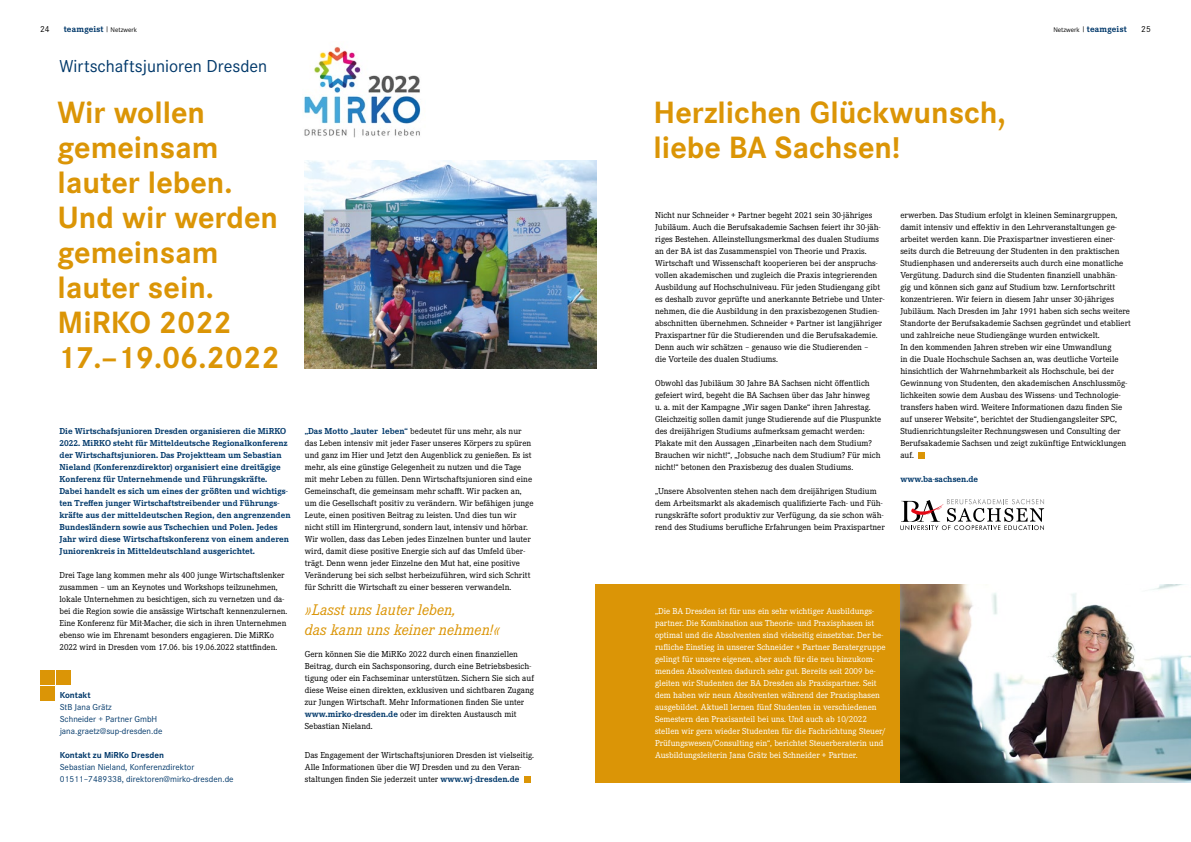
<style>
.page{position:relative;width:1191px;height:842px;background:#fff}
.page>*{position:absolute;margin:0;border:0;box-sizing:border-box;transform-origin:0 0}
.H3_-_kleiner_Headlin{font:700 32px/35px "Corporate S";color:#db9506}
.H4_-_Subline_linksbü{font:18px "Corporate S";color:#00386a}
.P_-_Zitat_-_linksbün{font:italic 16px/20px "Corporate E";color:#db9506}
.P_-_Fließtext{font:9px/12px "Corporate E";color:#000}
.P_-_Fließtext-2{font:9px/12px "Corporate E";color:#fff}
.P_-_Hervorhebung_-_d{font:700 9px/12px "Corporate E";color:#00386a}
.P_-_Zitat_-_linksbün-2{font:9px/12px "Corporate E";color:#000}
.P_-_Kontakt_-_Fließt{font:9px "Corporate S";color:#00386a}
.P_-_Kontakt_-_Hervor{font:700 9px "Corporate S";color:#00386a}
.H1_-_Cover{font:700 9px "Corporate E";letter-spacing:.02em;color:#00386a}
.H1_-_Cover-2{font:9px "Corporate S";color:#000}
.H1_-_Cover-3{font:7px "Corporate S";color:#000}
.s1{font-family:"Corporate S";font-weight:400;font-size:7px;color:#000}
.s2{font-family:"Corporate E";font-weight:700;font-size:9px;color:#00386a}
.s3{font-weight:700;color:#00386a}
</style>
<div class="page">
<div style="left:595px;top:584px;width:310px;height:198px;background:#db9506"></div>
<img style="left:900px;top:584px;width:291px;height:198px">
<img style="left:304px;top:46px;width:117px;height:92px">
<svg style="left:918px;top:452px;width:6px;height:6px"></svg>
<img style="left:305px;top:160px;width:291px;height:208px">
<div style="left:56px;top:671px;width:14px;height:14px;background:#db9506"></div>
<div style="left:40px;top:686px;width:14px;height:14px;background:#db9506"></div>
<div style="left:40px;top:671px;width:14px;height:14px;background:#db9506"></div>
<svg style="left:524px;top:776px;width:6px;height:6px"></svg>
<svg style="left:900px;top:499px;width:144px;height:31px"></svg>
<p class="H1_-_Cover-2" style="left:40px;top:23px;width:11px">24</p>
<p class="H1_-_Cover" style="left:64px;top:23px;width:75px">teamgeist <span class="s1">| Netzwerk</span></p>
<p class="H1_-_Cover-3" style="left:1053px;top:25px;width:75px">Netzwerk | <span class="s2">teamgeist</span></p>
<p class="H1_-_Cover-2" style="left:1141px;top:23px;width:11px">25</p>
<p class="H4_-_Subline_linksbü" style="left:60px;top:54px;width:209px">Wirtschaftsjunioren Dresden</p>
<p class="H3_-_kleiner_Headlin" style="left:58px;top:94px;width:222px">Wir wollen gemeinsam lauter leben.<br>Und wir werden gemeinsam lauter sein.</p>
<p class="H3_-_kleiner_Headlin" style="left:58px;top:304px;width:223px">MiRKO 2022<br>17.–19.06.2022</p>
<p class="P_-_Hervorhebung_-_d" style="left:60px;top:425px;width:232px">Die Wirtschafsjunioren Dresden organisieren die MiRKO 2022. MiRKO steht für Mitteldeutsche Regionalkonferenz der Wirtschaftsjunioren. Das Projektteam um Sebastian Nieland (Konferenzdirektor) organisiert eine dreitägige Konferenz für Unternehmende und Führungskräfte.<br>Dabei handelt es sich um eines der größten und wichtigs&shy;ten Treffen junger Wirtschaftstreibender und Führungs&shy;kräfte aus der mitteldeutschen Region, den angrenzenden Bundesländern sowie aus Tschechien und Polen. Jedes Jahr wird diese Wirtschaftskonferenz von einem anderen Juniorenkreis in Mitteldeutschland ausgerichtet.</p>
<p class="P_-_Fließtext" style="left:60px;top:569px;width:229px">Drei Tage lang kommen mehr als 400 junge Wirtschaftslenker zusammen – um an Keynotes und Workshops teilzunehmen, lokale Unternehmen zu besichtigen, sich zu vernetzen und da&shy;bei die Region sowie die ansässige Wirtschaft kennenzulernen.<br>Eine Konferenz für Mit-Macher, die sich in ihren Unternehmen ebenso wie im Ehrenamt besonders engagieren. Die MiRKo 2022 wird in Dresden vom 17.06. bis 19.06.2022 stattfinden.</p>
<p class="P_-_Kontakt_-_Hervor" style="left:60px;top:689px;width:32px">Kontakt</p>
<p class="P_-_Kontakt_-_Fließt" style="left:60px;top:701px;width:54px">StB Jana Grätz</p>
<p class="P_-_Kontakt_-_Fließt" style="left:60px;top:713px;width:99px">Schneider + Partner GmbH</p>
<p class="P_-_Kontakt_-_Fließt" style="left:60px;top:725px;width:104px">jana.graetz@sup-dresden.de</p>
<p class="P_-_Kontakt_-_Hervor" style="left:60px;top:749px;width:106px">Kontakt zu MiRKo Dresden</p>
<p class="P_-_Kontakt_-_Fließt" style="left:60px;top:761px;width:136px">Sebastian Nieland, Konferenzdirektor</p>
<p class="P_-_Kontakt_-_Fließt" style="left:60px;top:773px;width:175px">01511–7489338, direktoren@mirko-dresden.de</p>
<p class="P_-_Fließtext" style="left:305px;top:425px;width:230px"><span class="s3">„Das Motto „lauter leben“</span> bedeutet für uns mehr, als nur das Leben intensiv mit jeder Faser unseres Körpers zu spüren und ganz im Hier und Jetzt den Augenblick zu genießen. Es ist mehr, als eine günstige Gelegenheit zu nutzen und die Tage mit mehr Leben zu füllen. Denn Wirtschaftsjunioren sind eine Gemeinschaft, die gemeinsam mehr schafft. Wir packen an, um die Gesellschaft positiv zu verändern. Wir befähigen junge Leute, einen positiven Beitrag zu leisten. Und dies tun wir nicht still im Hintergrund, sondern laut, intensiv und hörbar.<br>Wir wollen, dass das Leben jedes Einzelnen bunter und lauter wird, damit diese positive Energie sich auf das Umfeld über&shy;trägt. Denn wenn jeder Einzelne den Mut hat, eine positive Veränderung bei sich selbst herbeizuführen, wird sich Schritt für Schritt die Wirtschaft zu einer besseren verwandeln.</p>
<p class="P_-_Zitat_-_linksbün" style="left:305px;top:600px;width:197px">»Lasst uns lauter leben,<br>das kann uns keiner nehmen!«</p>
<p class="P_-_Zitat_-_linksbün-2" style="left:305px;top:647px;width:231px">Gern können Sie die MiRKo 2022 durch einen finanziellen Beitrag, durch ein Sachsponsoring, durch eine Betriebsbesich&shy;tigung oder ein Fachseminar unterstützen. Sichern Sie sich auf diese Weise einen direkten, exklusiven und sichtbaren Zugang zur Jungen Wirtschaft. Mehr Informationen finden Sie unter <span class="s3">www.mirko-dresden.de</span> oder im direkten Austausch mit Sebastian Nieland.</p>
<p class="P_-_Fließtext" style="left:305px;top:749px;width:231px">Das Engagement der Wirtschaftsjunioren Dresden ist vielseitig.<br>Alle Informationen über die WJ Dresden und zu den Veran&shy;staltungen finden Sie jederzeit unter <span class="s3">www.wj-dresden.de</span></p>
<p class="H3_-_kleiner_Headlin" style="left:653px;top:94px;width:353px">Herzlichen Glückwunsch, liebe BA Sachsen!</p>
<p class="P_-_Fließtext" style="left:655px;top:209px;width:231px">Nicht nur Schneider + Partner begeht 2021 sein 30-jähriges Jubiläum. Auch die Berufsakademie Sachsen feiert ihr 30-jäh&shy;riges Bestehen. Alleinstellungsmerkmal des dualen Studiums an der BA ist das Zusammenspiel von Theorie und Praxis.<br>Wirtschaft und Wissenschaft kooperieren bei der anspruchs&shy;vollen akademischen und zugleich die Praxis integrierenden Ausbildung auf Hochschulniveau. Für jeden Studiengang gibt es deshalb zuvor geprüfte und anerkannte Betriebe und Unter&shy;nehmen, die die Ausbildung in den praxisbezogenen Studien&shy;abschnitten übernehmen. Schneider + Partner ist langjähriger Praxispartner für die Studierenden und die Berufsakademie.<br>Denn auch wir schätzen – genauso wie die Studierenden –<br>die Vorteile des dualen Studiums.</p>
<p class="P_-_Fließtext" style="left:655px;top:377px;width:228px">Obwohl das Jubiläum 30 Jahre BA Sachsen nicht öffentlich gefeiert wird, begeht die BA Sachsen über das Jahr hinweg<br>u. a. mit der Kampagne „Wir sagen Danke“ ihren Jahrestag.<br>Gleichzeitig sollen damit junge Studierende auf die Pluspunkte des dreijährigen Studiums aufmerksam gemacht werden:<br>Plakate mit den Aussagen „Einarbeiten nach dem Studium?<br>Brauchen wir nicht!“, „Jobsuche nach dem Studium? Für mich nicht!“ betonen den Praxisbezug des dualen Studiums.</p>
<p class="P_-_Fließtext" style="left:655px;top:485px;width:231px">„Unsere Absolventen stehen nach dem dreijährigen Studium dem Arbeitsmarkt als akademisch qualifizierte Fach- und Füh&shy;rungskräfte sofort produktiv zur Verfügung, da sie schon wäh&shy;rend des Studiums berufliche Erfahrungen beim Praxispartner</p>
<p class="P_-_Fließtext" style="left:900px;top:209px;width:232px">erwerben. Das Studium erfolgt in kleinen Seminargruppen, damit intensiv und effektiv in den Lehrveranstaltungen ge&shy;arbeitet werden kann. Die Praxispartner investieren einer&shy;seits durch die Betreuung der Studenten in den praktischen Studienphasen und andererseits auch durch eine monatliche Vergütung. Dadurch sind die Studenten finanziell unabhän-<br>gig und können sich ganz auf Studium bzw. Lernfortschritt konzentrieren. Wir feiern in diesem Jahr unser 30-jähriges Jubiläum. Nach Dresden im Jahr 1991 haben sich sechs weitere Standorte der Berufsakademie Sachsen gegründet und etabliert und zahlreiche neue Studiengänge wurden entwickelt.<br>In den kommenden Jahren streben wir eine Umwandlung<br>in die Duale Hochschule Sachsen an, was deutliche Vorteile hinsichtlich der Wahrnehmbarkeit als Hochschule, bei der Gewinnung von Studenten, den akademischen Anschlussmög&shy;lichkeiten sowie dem Ausbau des Wissens- und Technologie&shy;transfers haben wird. Weitere Informationen dazu finden Sie auf unserer Website“, berichtet der Studiengangsleiter SPC, Studienrichtungsleiter Rechnungswesen und Consulting der Berufsakademie Sachsen und zeigt zukünftige Entwicklungen auf.</p>
<p class="P_-_Hervorhebung_-_d" style="left:900px;top:473px;width:79px">www.ba-sachsen.de</p>
<p class="P_-_Fließtext-2" style="left:655px;top:605px;width:232px">„Die BA Dresden ist für uns ein sehr wichtiger Ausbildungs&shy;partner. Die Kombination aus Theorie- und Praxisphasen ist optimal und die Absolventen sind vielseitig einsetzbar. Der be&shy;rufliche Einstieg in unserer Schneider + Partner Beratergruppe gelingt für unsere eigenen, aber auch für die neu hinzukom&shy;menden Absolventen dadurch sehr gut. Bereits seit 2009 be&shy;gleiten wir Studenten der BA Dresden als Praxispartner. Seit dem haben wir neun Absolventen während der Praxisphasen ausgebildet. Aktuell lernen fünf Studenten in verschiedenen Semestern den Praxisanteil bei uns. Und auch ab 10/2022 stellen wir gern wieder Studenten für die Fachrichtung Steuer/ Prüfungswesen/Consulting ein“, berichtet Steuerberaterin und Ausbildungsleiterin Jana Grätz bei Schneider + Partner.</p>
</div>
